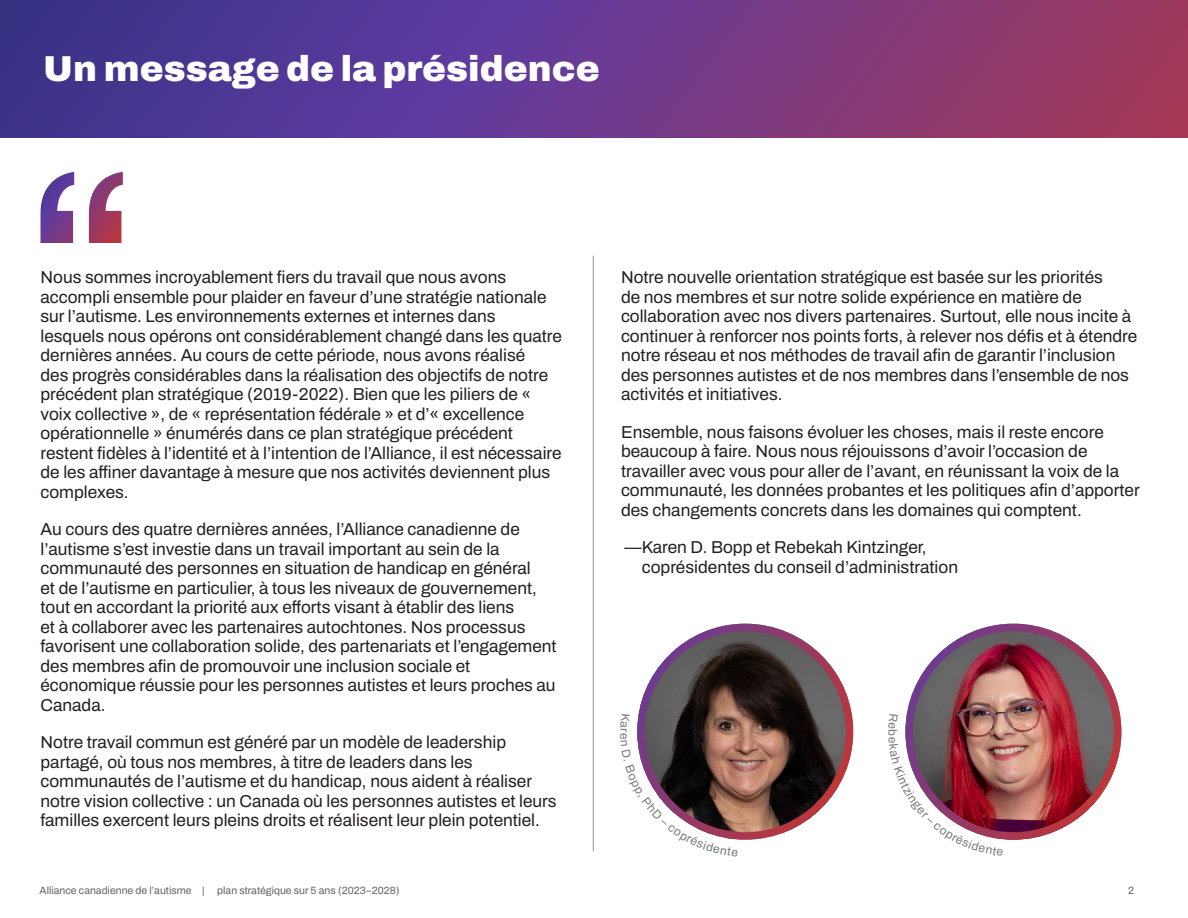
<style>
.page{position:relative;width:1188px;height:918px;background:#fff}
.page>*{position:absolute;margin:0;border:0;box-sizing:border-box;transform-origin:0 0}
.t1{font:900 36px "Archivo";color:#fff}
.p2{font:17.25px/19.5px "Archivo";color:#231f20}
.t2{font:10.5px "Archivo";color:#636366}
</style>
<div class="page">
<svg style="left:0;top:0;width:1188px;height:137px;background:#6b3884"></svg>
<img style="left:905px;top:624px;width:216px;height:216px;border-radius:108px">
<div style="left:905px;top:624px;width:216px;height:216px;border:8px solid #fff;border-radius:50%"></div>
<img style="left:637px;top:624px;width:216px;height:216px;border-radius:108px">
<div style="left:637px;top:624px;width:216px;height:216px;border:8px solid #fff;border-radius:50%"></div>
<svg style="left:40px;top:172px;width:83px;height:71px"></svg>
<hr style="left:593px;top:256px;width:1px;height:595px;background:#939598">
<img style="left:905px;top:714px;width:98px;height:126px">
<svg style="left:637px;top:714px;width:101px;height:126px"></svg>
<h1 class="t1" style="left:43px;top:42px;width:558px">Un message de la présidence</h1>
<p class="p2" style="left:40px;top:268px;width:523px">Nous sommes incroyablement fiers du travail que nous avons accompli ensemble pour plaider en faveur d’une stratégie nationale sur l’autisme. Les environnements externes et internes dans lesquels nous opérons ont considérablement changé dans les quatre dernières années. Au cours de cette période, nous avons réalisé<br>des progrès considérables dans la réalisation des objectifs de notre précédent plan stratégique (2019-2022). Bien que les piliers de « voix collective », de « représentation fédérale » et d’« excellence opérationnelle » énumérés dans ce plan stratégique précédent restent fidèles à l’identité et à l’intention de l’Alliance, il est nécessaire de les affiner davantage à mesure que nos activités deviennent plus complexes.</p>
<p class="p2" style="left:40px;top:520px;width:518px">Au cours des quatre dernières années, l’Alliance canadienne de l’autisme s’est investie dans un travail important au sein de la communauté des personnes en situation de handicap en général<br>et de l’autisme en particulier, à tous les niveaux de gouvernement, tout en accordant la priorité aux efforts visant à établir des liens<br>et à collaborer avec les partenaires autochtones. Nos processus favorisent une collaboration solide, des partenariats et l’engagement des membres afin de promouvoir une inclusion sociale et économique réussie pour les personnes autistes et leurs proches au Canada.</p>
<p class="p2" style="left:40px;top:733px;width:518px">Notre travail commun est généré par un modèle de leadership partagé, où tous nos membres, à titre de leaders dans les communautés de l’autisme et du handicap, nous aident à réaliser notre vision collective : un Canada où les personnes autistes et leurs familles exercent leurs pleins droits et réalisent leur plein potentiel.</p>
<p class="p2" style="left:621px;top:268px;width:518px">Notre nouvelle orientation stratégique est basée sur les priorités<br>de nos membres et sur notre solide expérience en matière de collaboration avec nos divers partenaires. Surtout, elle nous incite à continuer à renforcer nos points forts, à relever nos défis et à étendre notre réseau et nos méthodes de travail afin de garantir l’inclusion des personnes autistes et de nos membres dans l’ensemble de nos activités et initiatives.</p>
<p class="p2" style="left:621px;top:422px;width:520px">Ensemble, nous faisons évoluer les choses, mais il reste encore beaucoup à faire. Nous nous réjouissons d’avoir l’occasion de travailler avec vous pour aller de l’avant, en réunissant la voix de la communauté, les données probantes et les politiques afin d’apporter des changements concrets dans les domaines qui comptent.</p>
<p class="p2" style="left:642px;top:538px;width:318px;text-indent:-17px">—Karen D. Bopp et Rebekah Kintzinger, coprésidentes du conseil d’administration</p>
<p class="t2" style="left:40px;top:883px;width:361px">Alliance canadienne de l’autisme | plan stratégique sur 5 ans (2023–2028)</p>
<p class="t2" style="left:1128px;top:883px;width:7px">2</p>
</div>
